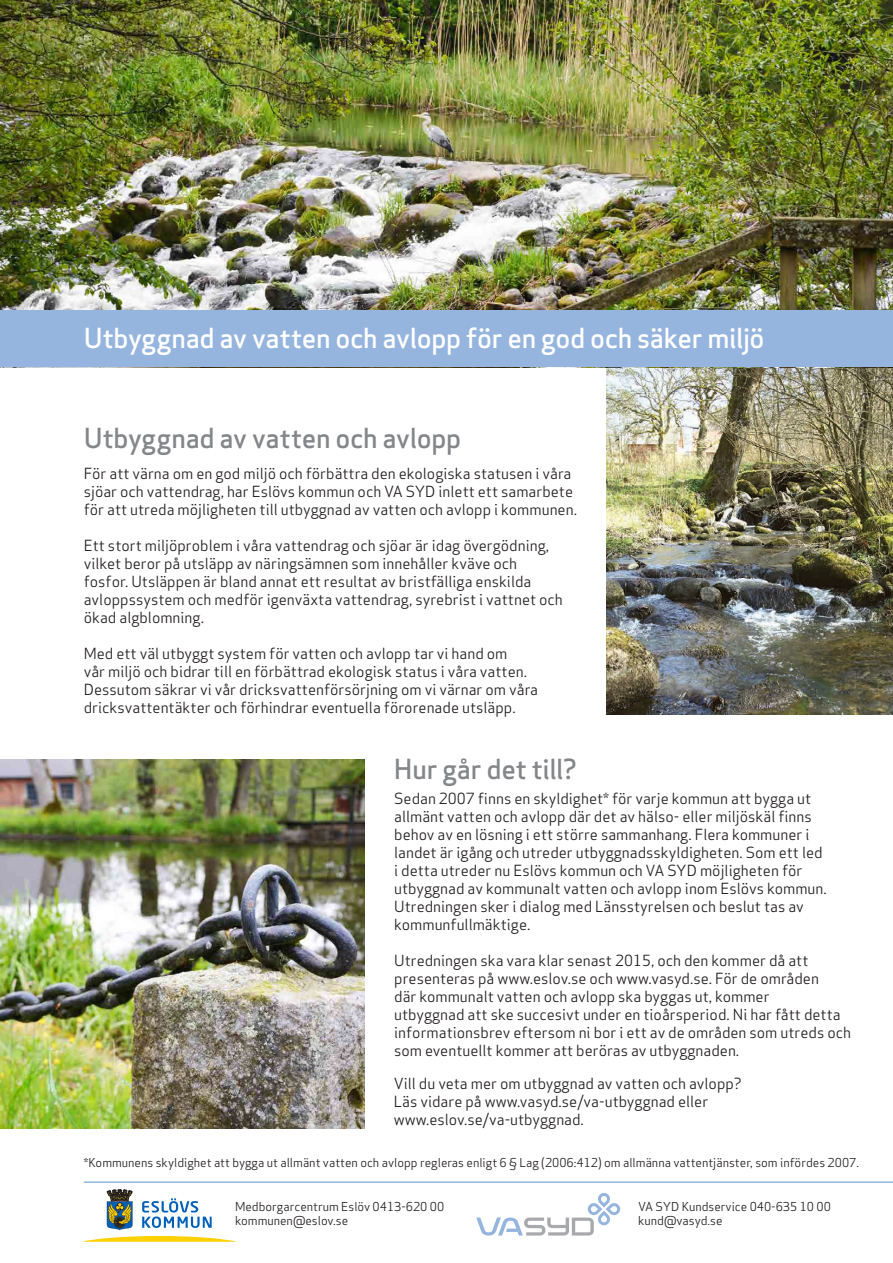
<style>
.page{position:relative;width:893px;height:1263px;background:#fff}
.page>*{position:absolute;margin:0;border:0;box-sizing:border-box;transform-origin:0 0}
.Liten_rubrik{font:500 27px "Apex Sans";letter-spacing:-.01em;color:#fff}
.Liten_rubrik-2{font:500 27px "Apex Sans";letter-spacing:-.01em;color:#848689}
.t1{font:15px/18px "Apex Sans";color:#231f20}
.t2{font:12px "Apex Sans";color:#231f20}
</style>
<div class="page">
<img style="left:607px;top:367px;width:286px;height:347px">
<img style="left:0;top:0;width:893px;height:310px">
<svg style="left:476px;top:1193px;width:144px;height:42px"></svg>
<div style="left:0;top:310px;width:893px;height:57px;background:#95b5de"></div>
<hr style="left:84px;top:1181px;width:809px;height:2px;background:#95b5de">
<img style="left:0;top:759px;width:364px;height:369px">
<svg style="left:107px;top:1189px;width:26px;height:41px"></svg>
<svg style="left:142px;top:1198px;width:70px;height:30px"></svg>
<svg style="left:82px;top:1236px;width:155px;height:6px"></svg>
<p class="Liten_rubrik" style="left:84px;top:314px;width:682px">Utbyggnad av vatten och avlopp för en god och säker miljö</p>
<p class="Liten_rubrik-2" style="left:84px;top:414px;width:379px">Utbyggnad av vatten och avlopp</p>
<p class="t1" style="left:84px;top:463px;width:495px">För att värna om en god miljö och förbättra den ekologiska statusen i våra sjöar och vattendrag, har Eslövs kommun och VA SYD inlett ett samarbete för att utreda möjligheten till utbyggnad av vatten och avlopp i kommunen.</p>
<p class="t1" style="left:84px;top:535px;width:481px">Ett stort miljöproblem i våra vattendrag och sjöar är idag övergödning, vilket beror på utsläpp av näringsämnen som innehåller kväve och fosfor. Utsläppen är bland annat ett resultat av bristfälliga enskilda avloppssystem och medför igenväxta vattendrag, syrebrist i vattnet och ökad algblomning.</p>
<p class="t1" style="left:84px;top:643px;width:456px">Med ett väl utbyggt system för vatten och avlopp tar vi hand om<br>vår miljö och bidrar till en förbättrad ekologisk status i våra vatten.<br>Dessutom säkrar vi vår dricksvattenförsörjning om vi värnar om våra dricksvattentäkter och förhindrar eventuella förorenade utsläpp.</p>
<p class="Liten_rubrik-2" style="left:394px;top:745px;width:184px">Hur går det till?</p>
<p class="t1" style="left:394px;top:788px;width:434px">Sedan 2007 finns en skyldighet* för varje kommun att bygga ut allmänt vatten och avlopp där det av hälso- eller miljöskäl finns behov av en lösning i ett större sammanhang. Flera kommuner i landet är igång och utreder utbyggnadsskyldigheten. Som ett led i detta utreder nu Eslövs kommun och VA SYD möjligheten för utbyggnad av kommunalt vatten och avlopp inom Eslövs kommun.<br>Utredningen sker i dialog med Länsstyrelsen och beslut tas av kommunfullmäktige.</p>
<p class="t1" style="left:394px;top:950px;width:458px">Utredningen ska vara klar senast 2015, och den kommer då att presenteras på www.eslov.se och www.vasyd.se. För de områden<br>där kommunalt vatten och avlopp ska byggas ut, kommer<br>utbyggnad att ske succesivt under en tioårsperiod. Ni har fått detta informationsbrev eftersom ni bor i ett av de områden som utreds och som eventuellt kommer att beröras av utbyggnaden.</p>
<p class="t1" style="left:394px;top:1073px;width:349px">Vill du veta mer om utbyggnad av vatten och avlopp?</p>
<p class="t1" style="left:394px;top:1091px;width:316px">Läs vidare på www.vasyd.se/va-utbyggnad eller</p>
<p class="t1" style="left:394px;top:1109px;width:192px">www.eslov.se/va-utbyggnad.</p>
<p class="t2" style="left:84px;top:1152px;width:777px">*Kommunens skyldighet att bygga ut allmänt vatten och avlopp regleras enligt 6 § Lag (2006:412) om allmänna vattentjänster, som infördes 2007.</p>
<p class="t2" style="left:235px;top:1196px;width:211px">Medborgarcentrum Eslöv 0413-620 00</p>
<p class="t2" style="left:235px;top:1211px;width:115px">kommunen@eslov.se</p>
<p class="t2" style="left:638px;top:1197px;width:194px">VA SYD Kundservice 040-635 10 00</p>
<p class="t2" style="left:638px;top:1211px;width:86px">kund@vasyd.se</p>
</div>
